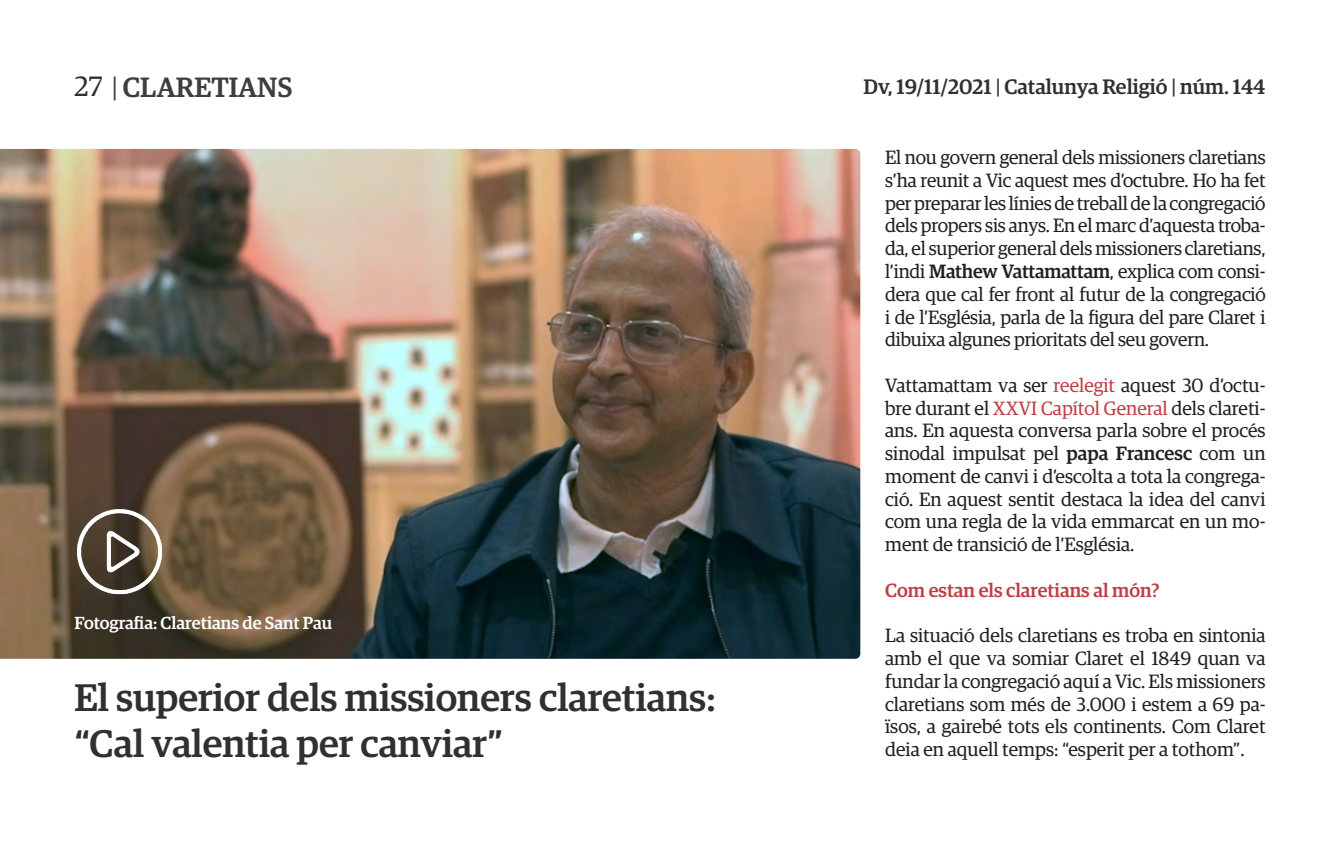
<style>
.page{position:relative;width:1340px;height:844px;background:#fff}
.page>*{position:absolute;margin:0;border:0;box-sizing:border-box;transform-origin:0 0}
.t1{font:500 38.5px "Guardian Egyp";color:#312f30}
.t2{font:500 28px "Guardian Egyp";color:#3e3e3f}
.t3{font:500 21px "Guardian Egyp";color:#312f30}
.t4{font:19.25px/22.8px "Guardian Egyp";color:#231f20;text-align:justify}
.t5{font:500 19.25px "Guardian Egyp";color:#c03e45}
.t6{font:500 17.5px "Guardian Egyp";color:#fff}
.s1{font-weight:400;color:#312f30}
.s2{font-weight:400}
.s3{color:#3e3e3f}
.s4{font-weight:500}
.s5{color:#c03e45}
</style>
<div class="page">
<img style="left:0;top:149px;width:860px;height:509px">
<img style="left:74px;top:506px;width:90px;height:90px">
<h2 class="t2" style="left:74px;top:67px;width:219px"><span class="s1">27</span> <span class="s2">|</span> CLARETIANS</h2>
<p class="t3" style="left:863px;top:71px;width:403px">Dv, 19/11/2021 <span class="s3">|</span> Catalunya Religió <span class="s3">|</span> núm. 144</p>
<p class="t6" style="left:74px;top:610px;width:259px">Fotografia: Claretians de Sant Pau</p>
<p class="t1" style="left:74px;top:670px;width:642px">El superior dels missioners claretians:</p>
<p class="t1" style="left:74px;top:715px;width:430px">“Cal valentia per canviar”</p>
<p class="t4" style="left:885px;top:145px;width:382px">El nou govern general dels missioners claretians s’ha reunit a Vic aquest mes d’octubre. Ho ha fet per preparar les línies de treball de la congregació dels propers sis anys. En el marc d’aquesta troba&shy;da, el superior general dels missioners claretians, l’indi <span class="s4">Mathew Vattamattam</span>, explica com consi&shy;dera que cal fer front al futur de la congregació i de l’Església, parla de la figura del pare Claret i dibuixa algunes prioritats del seu govern.</p>
<p class="t4" style="left:885px;top:372px;width:382px">Vattamattam va ser <span class="s5">reelegit</span> aquest 30 d’octu-</p>
<p class="t4" style="left:885px;top:395px;width:382px">bre durant el <span class="s5">XXVI Capítol General</span> dels clareti&shy;ans. En aquesta conversa parla sobre el procés sinodal impulsat pel <span class="s4">papa Francesc</span> com un moment de canvi i d’escolta a tota la congrega&shy;ció. En aquest sentit destaca la idea del canvi com una regla de la vida emmarcat en un mo&shy;ment de transició de l’Església.</p>
<p class="t5" style="left:885px;top:576px;width:276px">Com estan els claretians al món?</p>
<p class="t4" style="left:885px;top:623px;width:382px">La situació dels claretians es troba en sintonia amb el que va somiar Claret el 1849 quan va fundar la congregació aquí a Vic. Els missioners claretians som més de 3.000 i estem a 69 pa&shy;ïsos, a gairebé tots els continents. Com Claret deia en aquell temps: “esperit per a tothom”.</p>
</div>
